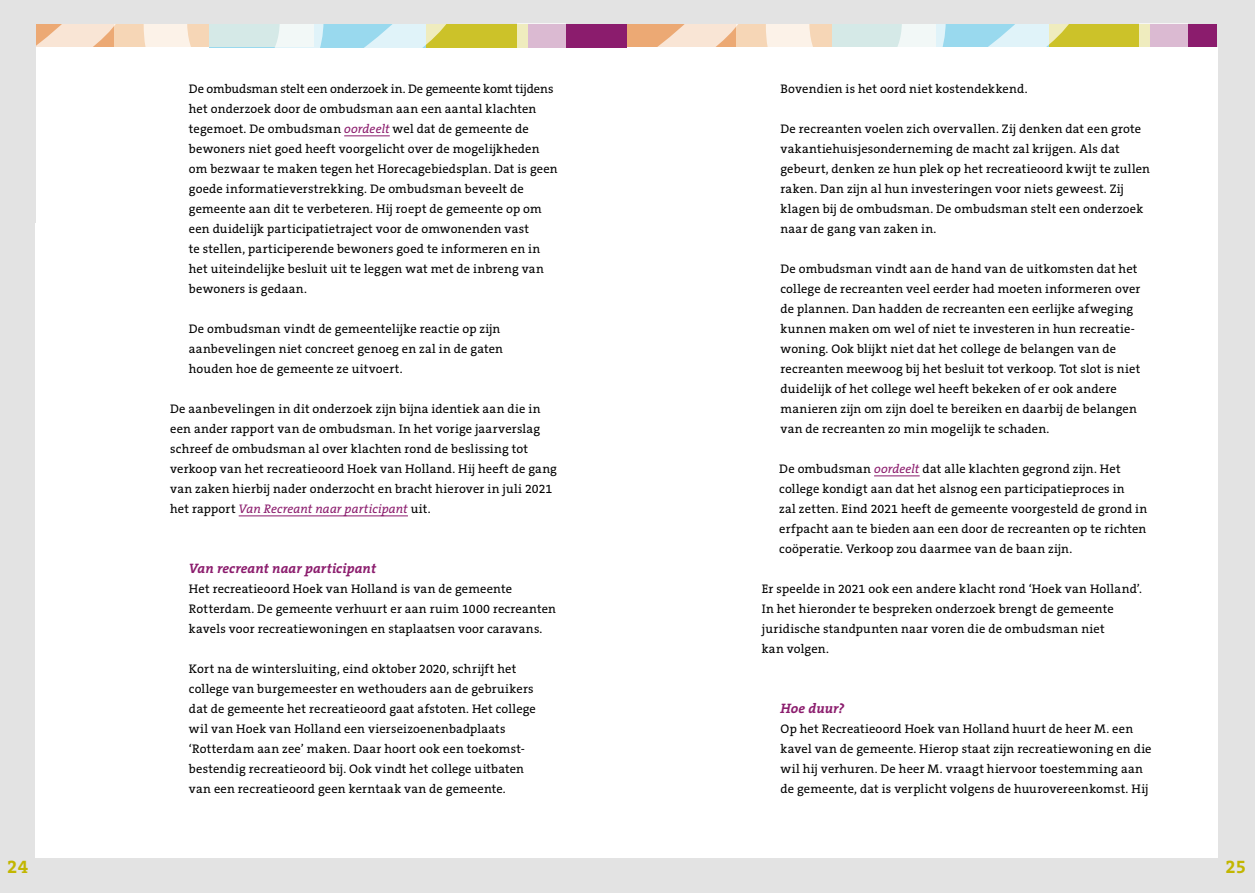
<style>
.page{position:relative;width:1255px;height:893px;background:#fff}
.page>*{position:absolute;margin:0;border:0;box-sizing:border-box;transform-origin:0 0}
.t1{font:700 18.75px "The Serif B W7";color:#c2b600}
.t2{font:italic 700 13.75px "The Serif B W7";letter-spacing:.005em;color:#8b1c6d}
.t3{font:12.5px/20px "The Serif B W5 Plain";letter-spacing:.015em;color:#000}
.s1{font-style:italic;color:#8b1c6d}
</style>
<div class="page">
<div style="left:0;top:0;width:627px;height:893px;background:#e3e3e3"></div>
<div style="left:35px;top:47px;width:592px;height:810px;background:#fff"></div>
<svg style="left:316px;top:0;width:276px;height:47px"></svg>
<div style="left:528px;top:0;width:105px;height:47px;background:#8b1c6d"></div>
<svg style="left:144px;top:23px;width:179px;height:25px"></svg>
<svg style="left:35px;top:24px;width:102px;height:85px"></svg>
<svg style="left:330px;top:23px;width:137px;height:25px;background:#c4dec2"></svg>
<div style="left:0;top:0;width:627px;height:23px;background:#e3e3e3"></div>
<hr style="left:344px;top:135px;width:46px;height:1px;background:#8b1c6d">
<hr style="left:239px;top:515px;width:169px;height:1px;background:#8b1c6d">
<div style="left:627px;top:0;width:627px;height:893px;background:#e3e3e3"></div>
<svg style="left:937px;top:0;width:276px;height:48px"></svg>
<div style="left:1150px;top:0;width:104px;height:48px;background:#8b1c6d"></div>
<svg style="left:765px;top:23px;width:180px;height:24px"></svg>
<svg style="left:622px;top:23px;width:136px;height:25px;background:#eec4a9"></svg>
<svg style="left:952px;top:23px;width:137px;height:24px;background:#c3dec3"></svg>
<div style="left:1217px;top:0;width:37px;height:223px;background:#e3e3e3"></div>
<div style="left:627px;top:0;width:627px;height:23px;background:#e3e3e3"></div>
<div style="left:627px;top:47px;width:590px;height:810px;background:#fff"></div>
<hr style="left:874px;top:475px;width:45px;height:1px;background:#8b1c6d">
<svg style="left:1139px;top:23px;width:48px;height:24px"></svg>
<svg style="left:517px;top:23px;width:49px;height:25px"></svg>
<p class="t3" style="left:189px;top:79px;width:370px">De ombudsman stelt een onderzoek in. De gemeente komt tijdens het onderzoek door de ombudsman aan een aantal klachten tegemoet. De ombudsman <span class="s1">oordeelt</span> wel dat de gemeente de bewoners niet goed heeft voorgelicht over de mogelijkheden om bezwaar te maken tegen het Horecagebiedsplan. Dat is geen goede informatieverstrekking. De ombudsman beveelt de gemeente aan dit te verbeteren. Hij roept de gemeente op om een duidelijk participatietraject voor de omwonenden vast<br>te stellen, participerende bewoners goed te informeren en in het uiteindelijke besluit uit te leggen wat met de inbreng van bewoners is gedaan.</p>
<p class="t3" style="left:189px;top:319px;width:315px">De ombudsman vindt de gemeentelijke reactie op zijn aanbevelingen niet concreet genoeg en zal in de gaten houden hoe de gemeente ze uitvoert.</p>
<p class="t3" style="left:170px;top:399px;width:388px">De aanbevelingen in dit onderzoek zijn bijna identiek aan die in een ander rapport van de ombudsman. In het vorige jaarverslag schreef de ombudsman al over klachten rond de beslissing tot verkoop van het recreatieoord Hoek van Holland. Hij heeft de gang van zaken hierbij nader onderzocht en bracht hierover in juli 2021 het rapport <span class="s1">Van Recreant naar participant</span> uit.</p>
<p class="t2" style="left:189px;top:560px;width:189px">Van recreant naar participant</p>
<p class="t3" style="left:189px;top:579px;width:368px">Het recreatieoord Hoek van Holland is van de gemeente<br>Rotterdam. De gemeente verhuurt er aan ruim 1000 recreanten kavels voor recreatiewoningen en staplaatsen voor caravans.</p>
<p class="t3" style="left:189px;top:659px;width:348px">Kort na de wintersluiting, eind oktober 2020, schrijft het college van burgemeester en wethouders aan de gebruikers dat de gemeente het recreatieoord gaat afstoten. Het college wil van Hoek van Holland een vierseizoenenbadplaats ‘Rotterdam aan zee’ maken. Daar hoort ook een toekomst&shy;bestendig recreatieoord bij. Ook vindt het college uitbaten van een recreatieoord geen kerntaak van de gemeente.</p>
<p class="t3" style="left:780px;top:79px;width:248px">Bovendien is het oord niet kostendekkend.</p>
<p class="t3" style="left:780px;top:119px;width:371px">De recreanten voelen zich overvallen. Zij denken dat een grote vakantiehuisjesonderneming de macht zal krijgen. Als dat gebeurt, denken ze hun plek op het recreatieoord kwijt te zullen raken. Dan zijn al hun investeringen voor niets geweest. Zij klagen bij de ombudsman. De ombudsman stelt een onderzoek naar de gang van zaken in.</p>
<p class="t3" style="left:780px;top:259px;width:361px">De ombudsman vindt aan de hand van de uitkomsten dat het college de recreanten veel eerder had moeten informeren over de plannen. Dan hadden de recreanten een eerlijke afweging kunnen maken om wel of niet te investeren in hun recreatie&shy;woning. Ook blijkt niet dat het college de belangen van de recreanten meewoog bij het besluit tot verkoop. Tot slot is niet duidelijk of het college wel heeft bekeken of er ook andere manieren zijn om zijn doel te bereiken en daarbij de belangen van de recreanten zo min mogelijk te schaden.</p>
<p class="t3" style="left:779px;top:459px;width:369px">De ombudsman <span class="s1">oordeelt</span> dat alle klachten gegrond zijn. Het college kondigt aan dat het alsnog een participatieproces in<br>zal zetten. Eind 2021 heeft de gemeente voorgesteld de grond in erfpacht aan te bieden aan een door de recreanten op te richten coöperatie. Verkoop zou daarmee van de baan zijn.</p>
<p class="t3" style="left:761px;top:579px;width:381px">Er speelde in 2021 ook een andere klacht rond ‘Hoek van Holland’.<br>In het hieronder te bespreken onderzoek brengt de gemeente juridische standpunten naar voren die de ombudsman niet<br>kan volgen.</p>
<p class="t2" style="left:780px;top:700px;width:65px">Hoe duur?</p>
<p class="t3" style="left:780px;top:719px;width:372px">Op het Recreatieoord Hoek van Holland huurt de heer M. een kavel van de gemeente. Hierop staat zijn recreatiewoning en die wil hij verhuren. De heer M. vraagt hiervoor toestemming aan de gemeente, dat is verplicht volgens de huurovereenkomst. Hij</p>
<h1 class="t1" style="left:7px;top:854px;width:22px">24</h1>
<h1 class="t1" style="left:1231px;top:854px;width:12px">3</h1>
<h1 class="t1" style="left:1225px;top:854px;width:22px">25</h1>
</div>
